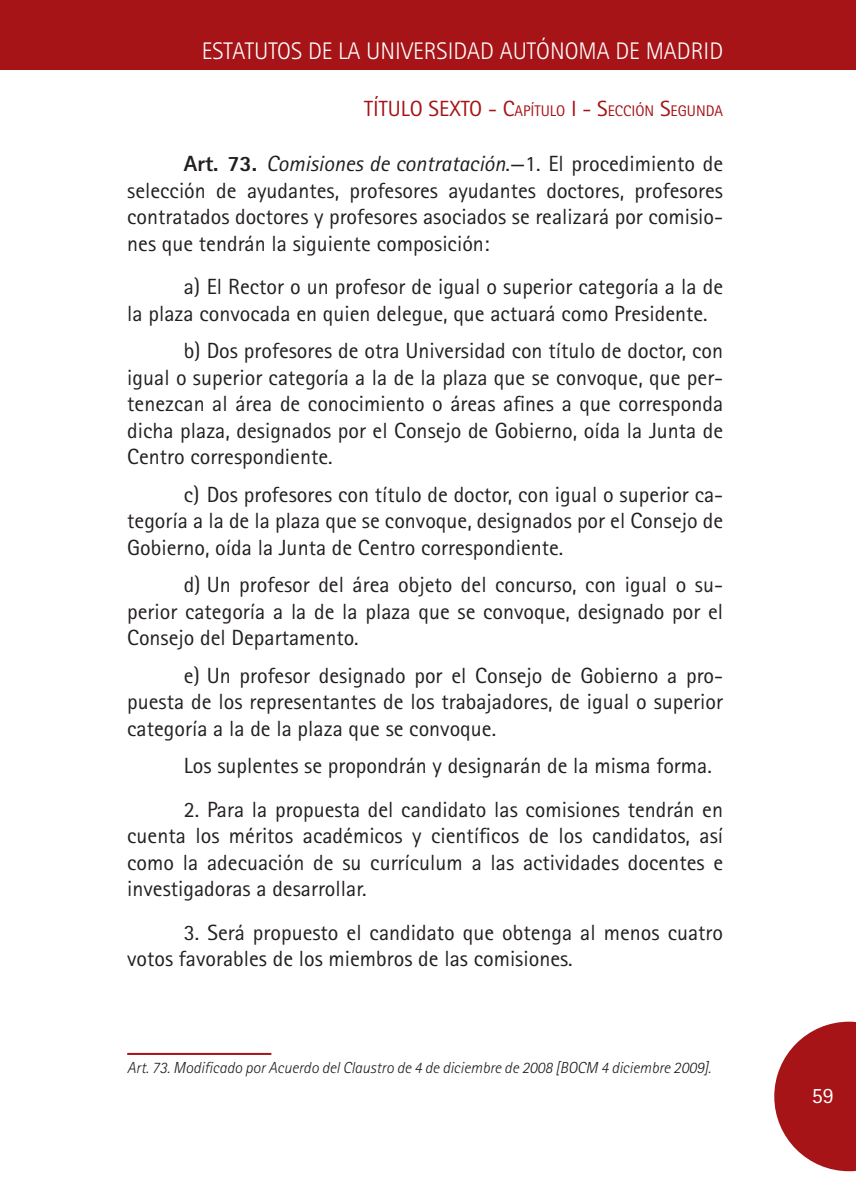
<style>
.page{position:relative;width:856px;height:1196px;background:#fff}
.page>*{position:absolute;margin:0;border:0;box-sizing:border-box;transform-origin:0 0}
.t1{font:300 24px "Rotis Sans Serif";color:#fff}
.a{font:22px/26.4px "Rotis Sans Serif";color:#231f20;text-align:justify}
.Normal_Regular{font:22px/26.4px "Rotis Sans Serif";color:#231f20;text-align:justify}
.t2{font:22px "Rotis Sans Serif";color:#a61418}
.t3{font:22px "Rotis Sans Serif";color:#fff}
.NotasPie12{font:italic 300 16px "Rotis Sans Serif";color:#231f20}
.t4{font:15.4px "Rotis Sans Serif";color:#a61418}
.s1{font-size:15.4px}
.s2{font-size:22px}
.s3{font-weight:800}
.s4{font-style:italic}
</style>
<div class="page">
<svg style="left:774px;top:1021px;width:81px;height:150px"></svg>
<div style="left:0;top:0;width:855px;height:70px;background:#a61418"></div>
<hr style="left:127px;top:1052px;width:144px;height:2px;background:#a61418">
<p class="t1" style="left:202px;top:37px;width:522px">ESTATUTOS DE LA UNIVERSIDAD AUTÓNOMA DE MADRID</p>
<p class="t2" style="left:364px;top:96px;width:159px">TÍTULO SEXTO - C<span class="s1">apítulo</span></p>
<p class="t4" style="left:570px;top:102px;width:44px"><span class="s2">I -</span> <span class="s2">S</span>ecci</p>
<p class="t4" style="left:635px;top:102px;width:45px">ón <span class="s2">S</span>egunda</p>
<p class="Normal_Regular" style="left:127px;top:151px;width:597px;text-indent:40px"><sup>32</sup> <span class="s3">Art. 73.</span> <span class="s4">Comisiones de contratación</span>.—1. El procedimiento de selección de ayudantes, profesores ayudantes doctores, profesores contratados doctores y profesores asociados se realizará por comisio&shy;nes que tendrán la siguiente composición:</p>
<p class="a" style="left:127px;top:273px;width:597px;text-indent:57px">a) El Rector o un profesor de igual o superior categoría a la de la plaza convocada en quien delegue, que actuará como Presidente.</p>
<p class="a" style="left:127px;top:337px;width:597px;text-indent:57px">b) Dos profesores de otra Universidad con título de doctor, con igual o superior categoría a la de la plaza que se convoque, que per&shy;tenezcan al área de conocimiento o áreas afines a que corresponda dicha plaza, designados por el Consejo de Gobierno, oída la Junta de Centro correspondiente.</p>
<p class="a" style="left:127px;top:481px;width:597px;text-indent:57px">c) Dos profesores con título de doctor, con igual o superior ca&shy;tegoría a la de la plaza que se convoque, designados por el Consejo de Gobierno, oída la Junta de Centro correspondiente.</p>
<p class="a" style="left:127px;top:571px;width:597px;text-indent:57px">d) Un profesor del área objeto del concurso, con igual o su&shy;perior categoría a la de la plaza que se convoque, designado por el Consejo del Departamento.</p>
<p class="a" style="left:127px;top:662px;width:597px;text-indent:57px">e) Un profesor designado por el Consejo de Gobierno a pro&shy;puesta de los representantes de los trabajadores, de igual o superior categoría a la de la plaza que se convoque.</p>
<p class="Normal_Regular" style="left:184px;top:752px;width:529px">Los suplentes se propondrán y designarán de la misma forma.</p>
<p class="Normal_Regular" style="left:127px;top:796px;width:597px;text-indent:57px">2. Para la propuesta del candidato las comisiones tendrán en cuenta los méritos académicos y científicos de los candidatos, así como la adecuación de su currículum a las actividades docentes e investigadoras a desarrollar.</p>
<p class="Normal_Regular" style="left:127px;top:918px;width:597px;text-indent:57px">3. Será propuesto el candidato que obtenga al menos cuatro votos favorables de los miembros de las comisiones.</p>
<p class="NotasPie12" style="left:127px;top:1058px;width:585px">Art. 73. Modificado por Acuerdo del Claustro de 4 de diciembre de 2008 [BOCM 4 diciembre 2009].</p>
<p class="t3" style="left:811px;top:1082px;width:23px">59</p>
</div>
